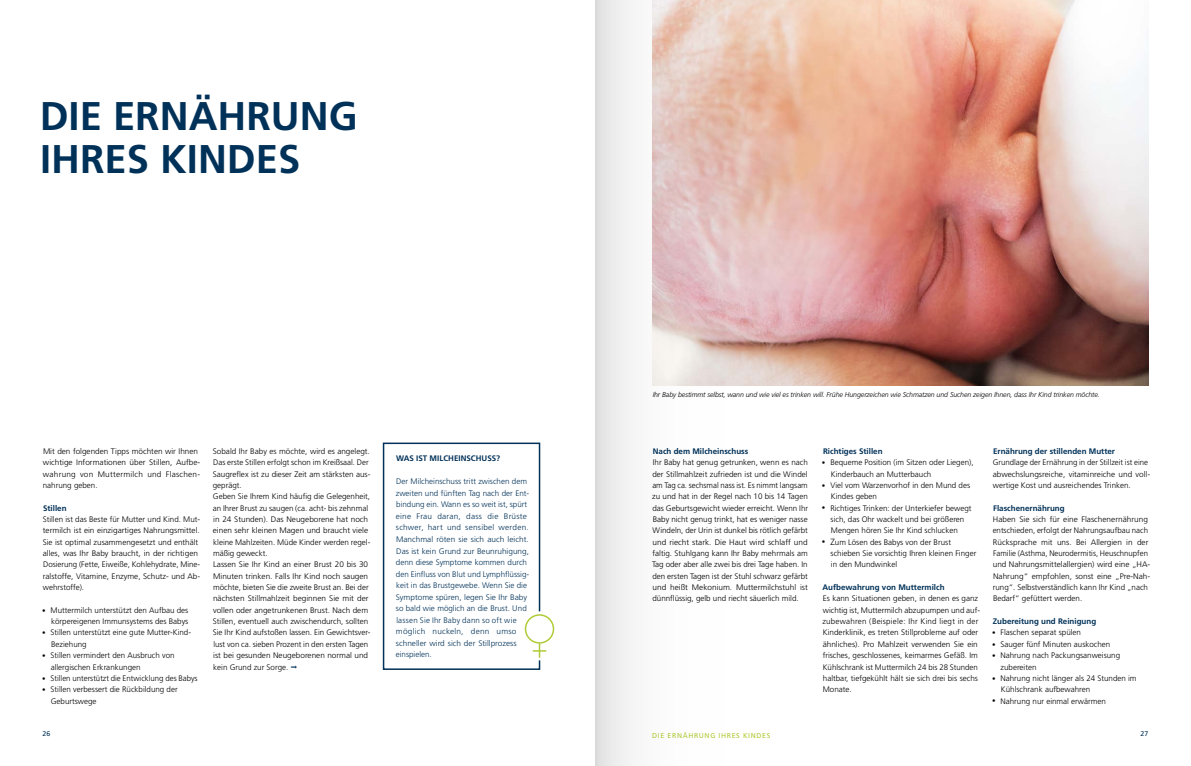
<style>
.page{position:relative;width:1191px;height:766px;background:#fff}
.page>*{position:absolute;margin:0;border:0;box-sizing:border-box;transform-origin:0 0}
.t1{font:700 40px/43px "Frutiger";color:#003158}
.t2{font:300 8px/11.3px "Frutiger";color:#000}
.t3{font:300 8px/11.5px "Frutiger";color:#003158}
.t4{font:700 8px "Frutiger";color:#003158}
.t5{font:italic 300 7px "Frutiger";letter-spacing:-.01em;color:#000}
.t6{font:7px "Frutiger CE";letter-spacing:.09em;color:#afcb37}
.t7{font:7px "Frutiger CE";color:#003158}
.s1{font-family:"Frutiger LT";font-size:7px}
.s2{font-family:"Frutiger LT";font-size:9px}
</style>
<div class="page">
<img style="left:772px;top:0;width:376px;height:386px">
<div style="left:525px;top:614px;width:29px;height:29px;border:2px solid #afcb37;border-radius:50%"></div>
<svg style="left:382px;top:442px;width:164px;height:228px"></svg>
<svg style="left:595px;top:0;width:177px;height:765px"></svg>
<h1 class="t1" style="left:40px;top:95px;width:319px">DIE ERNÄHRUNG<br>IHRES KINDES</h1>
<p class="t2" style="left:43px;top:445px;width:159px">Mit den folgenden Tipps möchten wir Ihnen wichtige Informationen über Stillen, Aufbe&shy;wahrung von Muttermilch und Flaschen&shy;nahrung geben.</p>
<p class="t4" style="left:43px;top:503px;width:25px">Stillen</p>
<p class="t2" style="left:43px;top:513px;width:159px">Stillen ist das Beste für Mutter und Kind. Mut&shy;termilch ist ein einzigartiges Nahrungsmittel.<br>Sie ist optimal zusammengesetzt und enthält alles, was Ihr Baby braucht, in der richtigen Dosierung (Fette, Eiweiße, Kohlehydrate, Mine&shy;ralstoffe, Vitamine, Enzyme, Schutz- und Ab-- wehrstoffe).</p>
<p class="t2" style="left:42px;top:604px;width:148px;text-align:right"><span class="s1">•</span> Muttermilch unterstützt den Aufbau des körpereigenen Immunsystems des Babys</p>
<p class="t2" style="left:51px;top:627px;width:141px;text-indent:-9px"><span class="s1">•</span> Stillen unterstützt eine gute Mutter-Kind-<br>Beziehung</p>
<p class="t2" style="left:51px;top:649px;width:125px;text-indent:-9px"><span class="s1">•</span> Stillen vermindert den Ausbruch von allergischen Erkrankungen</p>
<p class="t2" style="left:42px;top:672px;width:157px"><span class="s1">•</span> Stillen unterstützt die Entwicklung des Babys</p>
<p class="t2" style="left:51px;top:683px;width:128px;text-indent:-9px"><span class="s1">•</span> Stillen verbessert die Rückbildung der<br>Geburtswege</p>
<p class="t2" style="left:213px;top:445px;width:159px">Sobald Ihr Baby es möchte, wird es angelegt.<br>Das erste Stillen erfolgt schon im Kreißsaal. Der Saugreflex ist zu dieser Zeit am stärksten aus&shy;geprägt.<br>Geben Sie Ihrem Kind häufig die Gelegenheit, an Ihrer Brust zu saugen (ca. acht- bis zehnmal in 24 Stunden). Das Neugeborene hat noch einen sehr kleinen Magen und braucht viele kleine Mahlzeiten. Müde Kinder werden regel&shy;mäßig geweckt.<br>Lassen Sie Ihr Kind an einer Brust 20 bis 30<br>Minuten trinken. Falls Ihr Kind noch saugen möchte, bieten Sie die zweite Brust an. Bei der nächsten Stillmahlzeit beginnen Sie mit der vollen oder angetrunkenen Brust. Nach dem Stillen, eventuell auch zwischendurch, sollten Sie Ihr Kind aufstoßen lassen. Ein Gewichtsver&shy;lust von ca. sieben Prozent in den ersten Tagen ist bei gesunden Neugeborenen normal und kein Grund zur Sorge.</p>
<p class="t4" style="left:396px;top:454px;width:106px">WAS IST MILCHEINSCHUSS?</p>
<p class="t3" style="left:396px;top:476px;width:135px">Der Milcheinschuss tritt zwischen dem zweiten und fünften Tag nach der Ent&shy;bindung ein. Wann es so weit ist, spürt eine Frau daran, dass die Brüste schwer, hart und sensibel werden.<br>Manchmal röten sie sich auch leicht.<br>Das ist kein Grund zur Beunruhigung, denn diese Symptome kommen durch den Einfluss von Blut und Lymphflüssig&shy;keit in das Brustgewebe. Wenn Sie die Symptome spüren, legen Sie Ihr Baby so bald wie möglich an die Brust. Und lassen Sie Ihr Baby dann so oft wie möglich nuckeln, denn umso schneller wird sich der Stillprozess einspielen.</p>
<p class="t5" style="left:652px;top:390px;width:449px">Ihr Baby bestimmt selbst, wann und wie viel es trinken will. Frühe Hungerzeichen wie Schmatzen und Suchen zeigen Ihnen, dass Ihr Kind trinken möchte.</p>
<p class="t4" style="left:653px;top:446px;width:97px">Nach dem Milcheinschuss</p>
<p class="t2" style="left:652px;top:457px;width:158px;text-align:justify">Ihr Baby hat genug getrunken, wenn es nach der Stillmahlzeit zufrieden ist und die Windel am Tag ca. sechsmal nass ist. Es nimmt langsam zu und hat in der Regel nach 10 bis 14 Tagen das Geburtsgewicht wieder erreicht. Wenn Ihr Baby nicht genug trinkt, hat es weniger nasse Windeln, der Urin ist dunkel bis rötlich gefärbt und riecht stark. Die Haut wird schlaff und faltig. Stuhlgang kann Ihr Baby mehrmals am Tag oder aber alle zwei bis drei Tage haben. In den ersten Tagen ist der Stuhl schwarz gefärbt und heißt Mekonium. Muttermilchstuhl ist dünnflüssig, gelb und riecht säuerlich mild.</p>
<p class="t4" style="left:823px;top:446px;width:61px">Richtiges Stillen</p>
<p class="t2" style="left:831px;top:457px;width:144px;text-indent:-9px"><span class="s1">•</span> Bequeme Position (im Sitzen oder Liegen),<br>Kinderbauch an Mutterbauch</p>
<p class="t2" style="left:831px;top:479px;width:141px;text-indent:-9px"><span class="s1">•</span> Viel vom Warzenvorhof in den Mund des<br>Kindes geben</p>
<p class="t2" style="left:822px;top:502px;width:151px;text-align:center"><span class="s1">•</span> Richtiges Trinken: der Unterkiefer bewegt sich, das Ohr wackelt und bei größeren<br>Mengen hören Sie Ihr Kind schlucken</p>
<p class="t2" style="left:830px;top:536px;width:147px;text-indent:-9px"><span class="s1">•</span> <span class="s2">Z</span>um Lösen des Babys von der Brust schieben Sie vorsichtig Ihren kleinen Finger in den Mundwinkel</p>
<p class="t4" style="left:822px;top:582px;width:124px">Aufbewahrung von Muttermilch</p>
<p class="t2" style="left:822px;top:593px;width:159px">Es kann Situationen geben, in denen es ganz wichtig ist, Muttermilch abzupumpen und auf&shy;zubewahren (Beispiele: Ihr Kind liegt in der Kinderklinik, es treten Stillprobleme auf oder ähnliches). Pro Mahlzeit verwenden Sie ein frisches, geschlossenes, keimarmes Gefäß. Im Kühlschrank ist Muttermilch 24 bis 28 Stunden haltbar, tiefgekühlt hält sie sich drei bis sechs Monate.</p>
<p class="t4" style="left:993px;top:446px;width:123px">Ernährung der stillenden Mutter</p>
<p class="t2" style="left:992px;top:457px;width:159px">Grundlage der Ernährung in der Stillzeit ist eine abwechslungsreiche, vitaminreiche und voll&shy;wertige Kost und ausreichendes Trinken.</p>
<p class="t4" style="left:993px;top:503px;width:73px">Flaschenernährung</p>
<p class="t2" style="left:992px;top:513px;width:159px">Haben Sie sich für eine Flaschenernährung entschieden, erfolgt der Nahrungsaufbau nach Rücksprache mit uns. Bei Allergien in der Familie (Asthma, Neurodermitis, Heuschnupfen und Nahrungsmittelallergien) wird eine „HA-Nahrung“ empfohlen, sonst eine „Pre-Nah&shy;rung“. Selbstverständlich kann Ihr Kind „nach Bedarf“ gefüttert werden.</p>
<p class="t4" style="left:992px;top:616px;width:105px">Zubereitung und Reinigung</p>
<p class="t2" style="left:992px;top:627px;width:90px"><span class="s1">•</span> Flaschen separat spülen</p>
<p class="t2" style="left:992px;top:638px;width:120px"><span class="s1">•</span> Sauger fünf Minuten auskochen</p>
<p class="t2" style="left:1000px;top:649px;width:121px;text-indent:-9px"><span class="s1">•</span> Nahrung nach Packungsanweisung zubereiten</p>
<p class="t2" style="left:1001px;top:672px;width:137px;text-indent:-9px"><span class="s1">•</span> Nahrung nicht länger als 24 Stunden im<br>Kühlschrank aufbewahren</p>
<p class="t2" style="left:992px;top:695px;width:115px"><span class="s1">•</span> Nahrung nur einmal erwärmen</p>
<p class="t7" style="left:43px;top:729px;width:9px">26</p>
<p class="t6" style="left:652px;top:731px;width:120px">DIE ERNÄHRUNG IHRES KINDES</p>
<p class="t7" style="left:1140px;top:729px;width:9px">27</p>
</div>
